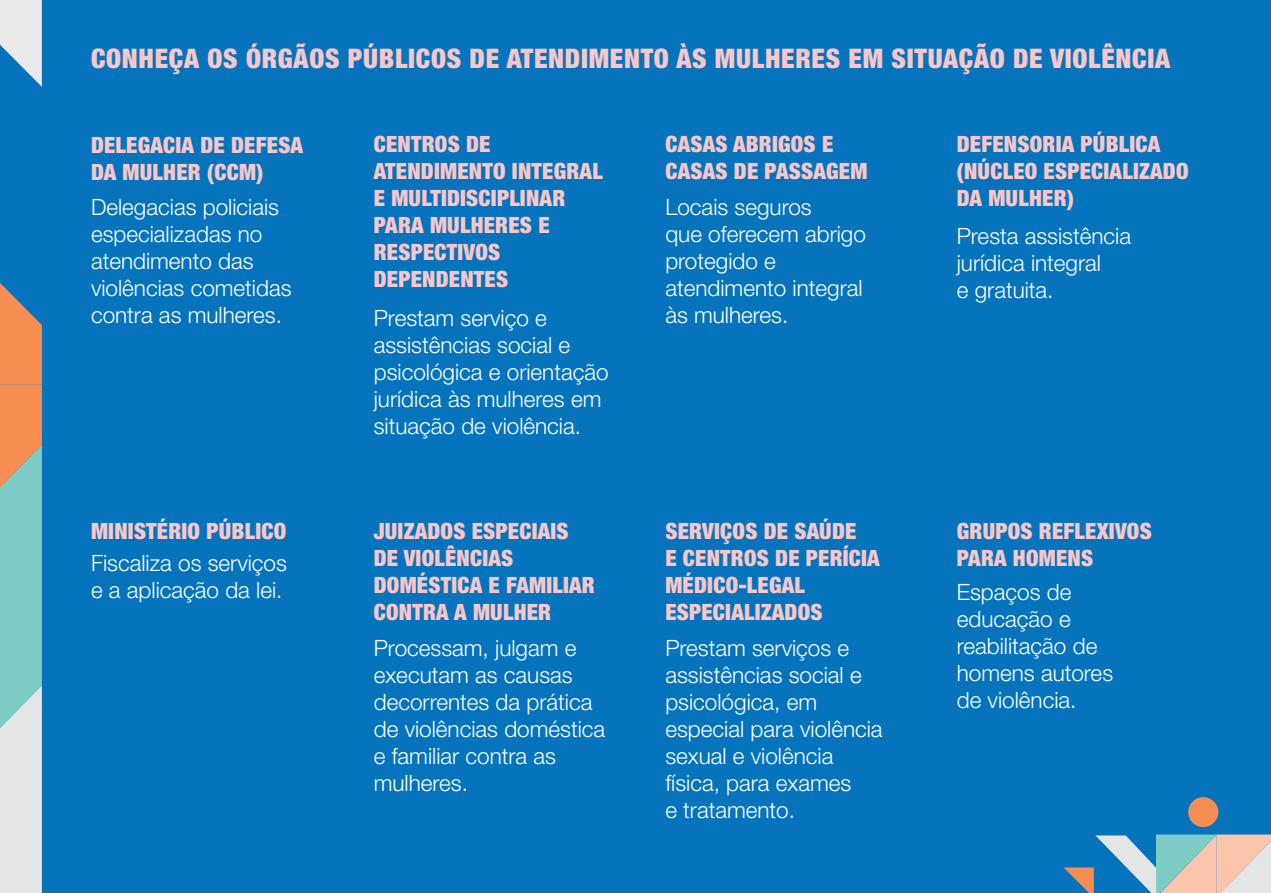
<style>
.page{position:relative;width:1271px;height:893px;background:#fff}
.page>*{position:absolute;margin:0;border:0;box-sizing:border-box;transform-origin:0 0}
.t1{font:900 condensed 27px "Helvetica Neue LT Std";letter-spacing:.025em;color:#f9c7ca}
.t2{font:300 22.5px/27px "Helvetica Neue LT Std";color:#fff}
.t3{font:900 condensed 22.5px/27px "Helvetica Neue LT Std";letter-spacing:.01em;color:#f9c7ca}
</style>
<div class="page">
<div style="left:0;top:0;width:1270px;height:893px;background:#0574bc"></div>
<svg style="left:1063px;top:797px;width:207px;height:96px"></svg>
<div style="left:1187px;top:797px;width:31px;height:30px;background:#f68d51;border-radius:50%"></div>
<svg style="left:0;top:0;width:42px;height:893px"></svg>
<p class="t1" style="left:91px;top:42px;width:1080px">CONHEÇA OS ÓRGÃOS PÚBLICOS DE ATENDIMENTO ÀS MULHERES EM SITUAÇÃO DE VIOLÊNCIA</p>
<p class="t3" style="left:91px;top:131px;width:214px">DELEGACIA DE DEFESA<br>DA MULHER (CCM)</p>
<p class="t2" style="left:91px;top:193px;width:202px">Delegacias policiais especializadas no atendimento das violências cometidas contra as mulheres.</p>
<p class="t3" style="left:91px;top:517px;width:197px">MINISTÉRIO PÚBLICO</p>
<p class="t2" style="left:91px;top:549px;width:197px">Fiscaliza os serviços e a aplicação da lei.</p>
<p class="t3" style="left:374px;top:130px;width:230px">CENTROS DE<br>ATENDIMENTO INTEGRAL<br>E MULTIDISCIPLINAR<br>PARA MULHERES E<br>RESPECTIVOS<br>DEPENDENTES</p>
<p class="t2" style="left:374px;top:304px;width:236px">Prestam serviço e assistências social e psicológica e orientação jurídica às mulheres em situação de violência.</p>
<p class="t3" style="left:374px;top:517px;width:222px">JUIZADOS ESPECIAIS<br>DE VIOLÊNCIAS<br>DOMÉSTICA E FAMILIAR<br>CONTRA A MULHER</p>
<p class="t2" style="left:374px;top:634px;width:233px">Processam, julgam e executam as causas decorrentes da prática de violências doméstica e familiar contra as mulheres.</p>
<p class="t3" style="left:665px;top:130px;width:203px">CASAS ABRIGOS E<br>CASAS DE PASSAGEM</p>
<p class="t2" style="left:665px;top:193px;width:202px">Locais seguros<br>que oferecem abrigo protegido e atendimento integral às mulheres.</p>
<p class="t3" style="left:665px;top:517px;width:216px">SERVIÇOS DE SAÚDE<br>E CENTROS DE PERÍCIA<br>MÉDICO-LEGAL<br>ESPECIALIZADOS</p>
<p class="t2" style="left:665px;top:634px;width:219px">Prestam serviços e assistências social e psicológica, em especial para violência sexual e violência física, para exames<br>e tratamento.</p>
<p class="t3" style="left:956px;top:130px;width:233px">DEFENSORIA PÚBLICA (NÚCLEO ESPECIALIZADO<br>DA MULHER)</p>
<p class="t2" style="left:956px;top:222px;width:176px">Presta assistência jurídica integral<br>e gratuita.</p>
<p class="t3" style="left:956px;top:517px;width:196px">GRUPOS REFLEXIVOS<br>PARA HOMENS</p>
<p class="t2" style="left:956px;top:578px;width:158px">Espaços de educação e reabilitação de homens autores de violência.</p>
</div>
